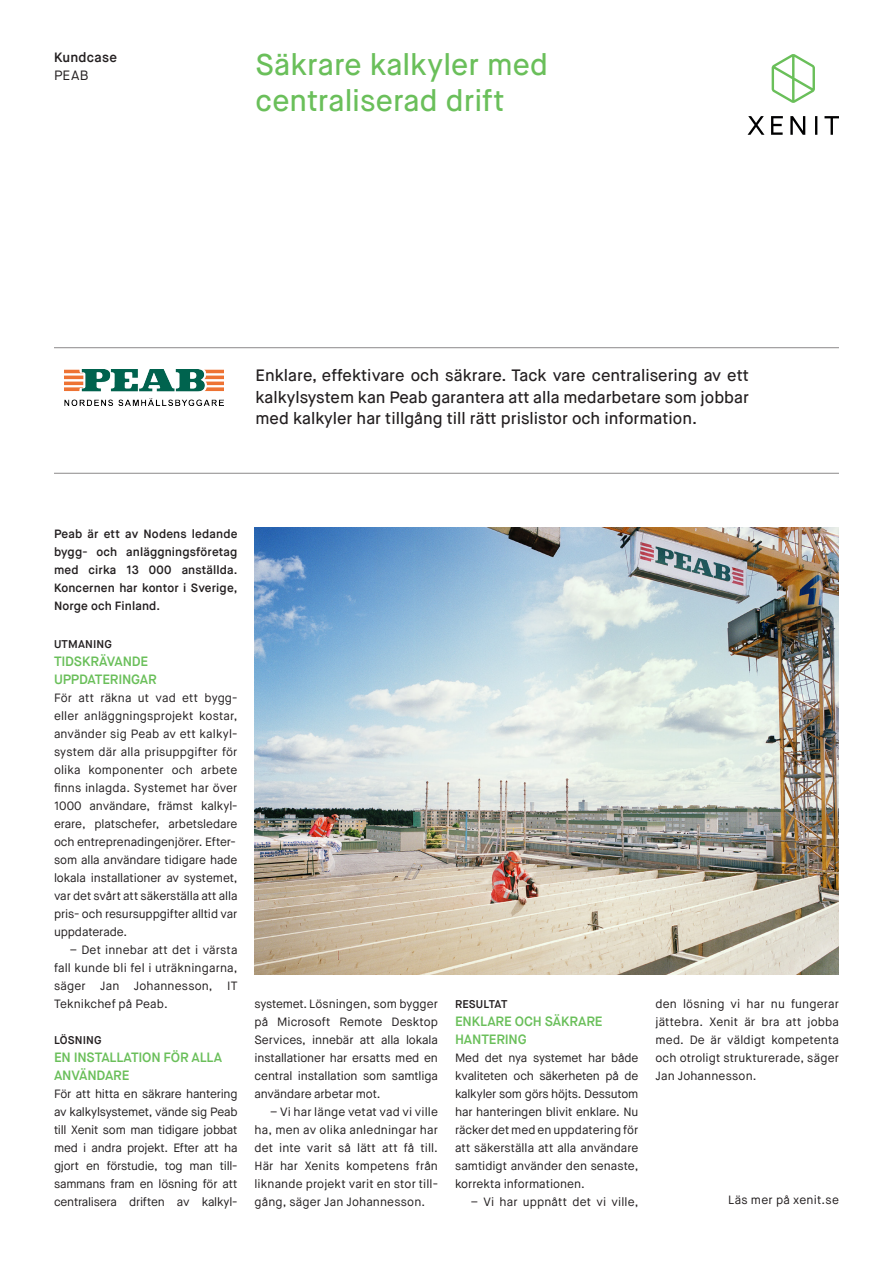
<style>
.page{position:relative;width:893px;height:1263px;background:#fff}
.page>*{position:absolute;margin:0;border:0;box-sizing:border-box;transform-origin:0 0}
.t1{font:500 30px/36px "Maison Neue";color:#6abf5a}
.Underrubrik{font:500 16.5px/21.8px "Maison Neue";color:#231f20;text-align:justify}
.t2{font:600 13.5px/18px "Maison Neue";letter-spacing:-.01em;color:#6abf5a}
.t3{font:600 13.5px "Maison Neue";letter-spacing:.02em;color:#231f20}
.t4{font:13.5px "Maison Neue";color:#231f20}
.Bröd_marginaljustera{font:12px/18px "Maison Neue";color:#231f20;text-align:justify}
.INGRESS{font:600 12px/18px "Maison Neue";letter-spacing:.01em;color:#231f20;text-align:justify}
.Bröd_marginaljustera-2{font:12px "Maison Neue";letter-spacing:.02em;color:#231f20}
.t5{font:600 11.25px "Maison Neue";letter-spacing:.015em;color:#231f20}
</style>
<div class="page">
<hr style="left:54px;top:473px;width:785px;height:1px;background:#231f20">
<hr style="left:54px;top:347px;width:785px;height:1px;background:#231f20">
<svg style="left:748px;top:116px;width:16px;height:19px"></svg>
<svg style="left:771px;top:116px;width:12px;height:19px"></svg>
<svg style="left:790px;top:116px;width:15px;height:19px"></svg>
<svg style="left:815px;top:116px;width:2px;height:19px"></svg>
<svg style="left:824px;top:116px;width:15px;height:19px"></svg>
<svg style="left:772px;top:54px;width:43px;height:49px"></svg>
<img style="left:254px;top:527px;width:585px;height:448px">
<img style="left:64px;top:369px;width:160px;height:36px">
<p class="t3" style="left:54px;top:49px;width:65px">Kundcase</p>
<p class="t4" style="left:54px;top:67px;width:36px">PEAB</p>
<p class="t1" style="left:256px;top:47px;width:294px">Säkrare kalkyler med centraliserad drift</p>
<p class="Underrubrik" style="left:256px;top:364px;width:495px">Enklare, effektivare och säkrare. Tack vare centralisering av ett kalkylsystem kan Peab garantera att alla medarbetare som jobbar med kalkyler har tillgång till rätt prislistor och information.</p>
<p class="INGRESS" style="left:54px;top:525px;width:185px">Peab är ett av Nodens ledande bygg- och anläggningsföretag med cirka 13 000 anställda.<br>Koncernen har kontor i Sverige, Norge och Finland.</p>
<p class="t5" style="left:54px;top:637px;width:59px">UTMANING</p>
<p class="t2" style="left:54px;top:652px;width:96px">TIDSKRÄVANDE</p>
<p class="t2" style="left:54px;top:670px;width:104px">UPPDATERINGAR</p>
<p class="Bröd_marginaljustera" style="left:54px;top:689px;width:185px">För att räkna ut vad ett bygg&shy;eller anläggningsprojekt kostar, använder sig Peab av ett kalkyl&shy;system där alla prisuppgifter för olika komponenter och arbete finns inlagda. Systemet har över 1000 användare, främst kalkyl&shy;erare, platschefer, arbetsledare och entreprenadingenjörer. Efter-</p>
<p class="Bröd_marginaljustera" style="left:54px;top:851px;width:185px">som alla användare tidigare hade lokala installationer av systemet, var det svårt att säkerställa att alla pris- och resursuppgifter alltid var uppdaterade.</p>
<p class="Bröd_marginaljustera" style="left:54px;top:941px;width:185px;text-indent:16px">– Det innebar att det i värsta fall kunde bli fel i uträkningarna, säger Jan Johannesson, IT Teknikchef på Peab.</p>
<p class="t5" style="left:54px;top:1033px;width:49px">LÖSNING</p>
<p class="t2" style="left:54px;top:1048px;width:170px">EN INSTALLATION FÖR ALLA<br>ANVÄNDARE</p>
<p class="Bröd_marginaljustera" style="left:54px;top:1085px;width:185px">För att hitta en säkrare hantering av kalkylsystemet, vände sig Peab till Xenit som man tidigare jobbat med i andra projekt. Efter att ha gjort en förstudie, tog man till&shy;sammans fram en lösning för att centralisera driften av kalkyl-</p>
<p class="Bröd_marginaljustera" style="left:254px;top:995px;width:185px">systemet. Lösningen, som bygger på Microsoft Remote Desktop Services, innebär att alla lokala installationer har ersatts med en central installation som samtliga användare arbetar mot.</p>
<p class="Bröd_marginaljustera" style="left:254px;top:1103px;width:185px;text-indent:16px">– Vi har länge vetat vad vi ville ha, men av olika anledningar har det inte varit så lätt att få till.<br>Här har Xenits kompetens från liknande projekt varit en stor till&shy;gång, säger Jan Johannesson.</p>
<p class="t5" style="left:455px;top:997px;width:54px">RESULTAT</p>
<p class="t2" style="left:455px;top:1012px;width:149px">ENKLARE OCH SÄKRARE</p>
<p class="t2" style="left:455px;top:1030px;width:73px">HANTERING</p>
<p class="Bröd_marginaljustera" style="left:455px;top:1049px;width:185px">Med det nya systemet har både kvaliteten och säkerheten på de kalkyler som görs höjts. Dessutom har hanteringen blivit enklare. Nu räcker det med en uppdatering för att säkerställa att alla användare samtidigt använder den senaste, korrekta informationen.</p>
<p class="Bröd_marginaljustera" style="left:471px;top:1193px;width:169px">– Vi har uppnått det vi ville,</p>
<p class="Bröd_marginaljustera" style="left:655px;top:995px;width:185px">den lösning vi har nu fungerar jättebra. Xenit är bra att jobba med. De är väldigt kompetenta och otroligt strukturerade, säger Jan Johannesson.</p>
<p class="Bröd_marginaljustera-2" style="left:728px;top:1192px;width:112px">Läs mer på xenit.se</p>
</div>
